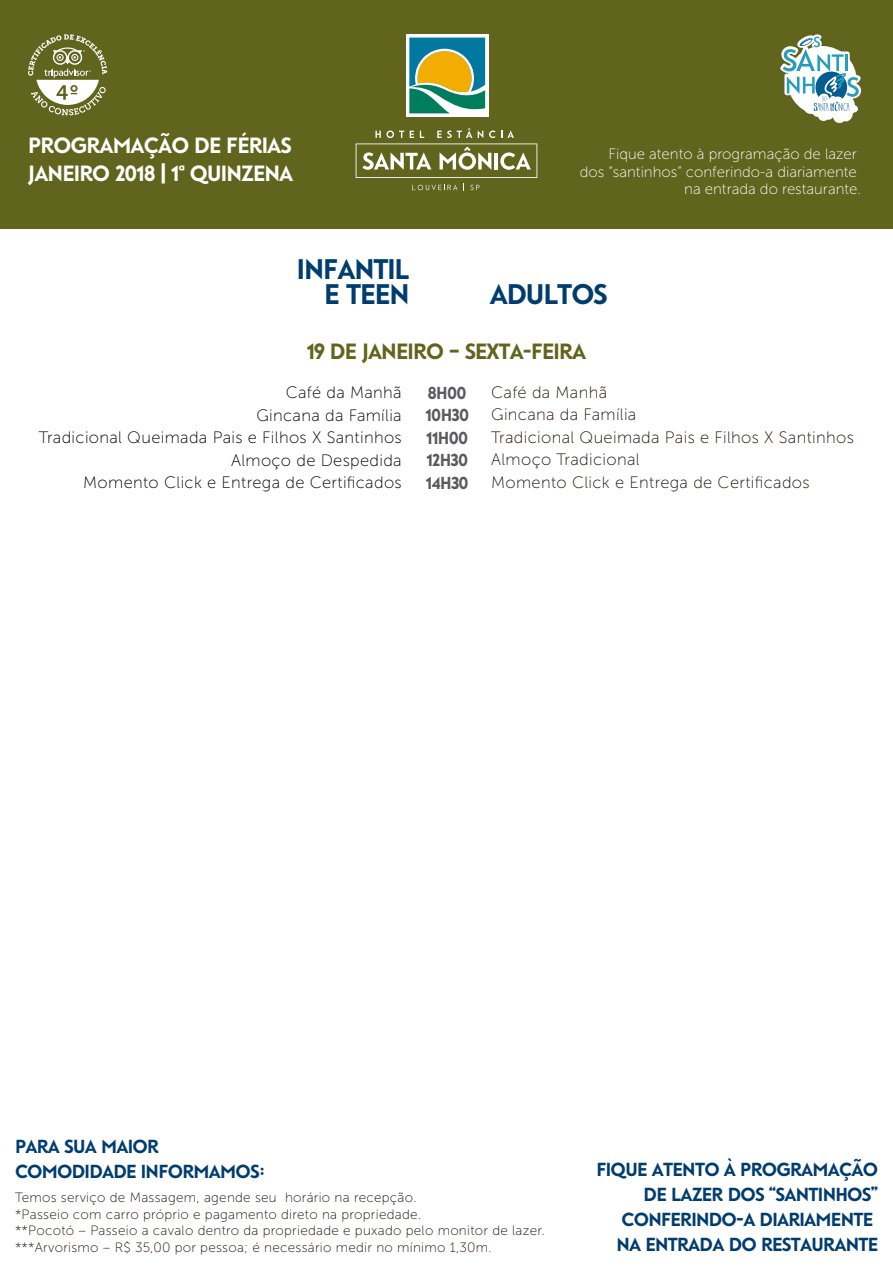
<style>
.page{position:relative;width:893px;height:1276px;background:#fff}
.page>*{position:absolute;margin:0;border:0;box-sizing:border-box;transform-origin:0 0}
.t1{font:800 27px/25.2px "Guess Sans";letter-spacing:-.04em;color:#003d6f;text-align:right}
.t2{font:800 21px/28.3px "Guess Sans";letter-spacing:-.04em;color:#fff}
.t3{font:800 21px "Guess Sans";letter-spacing:-.04em;color:#61641d}
.t4{font:800 18px/25.2px "Guess Sans";letter-spacing:-.04em;color:#003d6f}
.t5{font:16.5px/22.5px "Museo Sans 100";letter-spacing:.02em;color:#000;text-align:right}
.t6{font:16.5px/22.5px "Museo Sans 100";letter-spacing:.02em;color:#1e120d}
.t7{font:800 16.5px/22.5px "Guess Sans";letter-spacing:-.04em;color:#5b5b5f}
.t8{font:15px/17.5px "Museo Sans 100";color:#fff;text-align:right}
.t9{font:13.5px/16.5px "Museo Sans 100";letter-spacing:.02em;color:#1e120d}
</style>
<div class="page">
<div style="left:0;top:0;width:893px;height:229px;background:#61641d"></div>
<svg style="left:28px;top:34px;width:79px;height:81px"></svg>
<svg style="left:780px;top:34px;width:81px;height:89px"></svg>
<div style="left:406px;top:34px;width:82px;height:83px;background:linear-gradient(to right,#fff,#fff)"></div>
<svg style="left:409px;top:38px;width:76px;height:76px;background:#6e9e73"></svg>
<svg style="left:412px;top:185px;width:45px;height:5px"></svg>
<svg style="left:470px;top:185px;width:9px;height:5px"></svg>
<svg style="left:356px;top:128px;width:181px;height:50px"></svg>
<h2 class="t2" style="left:28px;top:131px;width:266px">PROGRAMAÇÃO DE FÉRIAS<br>JANEIRO 2018 | 1ª QUINZENA</h2>
<h1 class="t1" style="left:297px;top:257px;width:114px">INFANTIL<br>E TEEN</h1>
<p class="t8" style="left:580px;top:146px;width:283px">Fique atento à programação de lazer<br>dos “santinhos” conferindo-a diariamente na entrada do restaurante.</p>
<h1 class="t1" style="left:490px;top:282px;width:119px">ADULTOS</h1>
<h2 class="t3" style="left:307px;top:337px;width:281px">19 DE JANEIRO – SEXTA-FEIRA</h2>
<p class="t7" style="left:425px;top:381px;width:45px">8H00<br>10H30<br>11H00<br>12H30<br>14H30</p>
<p class="t5" style="left:39px;top:381px;width:364px">Café da Manhã<br>Gincana da Família<br>Tradicional Queimada Pais e Filhos X Santinhos<br>Almoço de Despedida<br>Momento Click e Entrega de Certificados</p>
<p class="t6" style="left:491px;top:381px;width:364px">Café da Manhã<br>Gincana da Família<br>Tradicional Queimada Pais e Filhos X Santinhos<br>Almoço Tradicional<br>Momento Click e Entrega de Certificados</p>
<h3 class="t4" style="left:15px;top:1133px;width:252px">PARA SUA MAIOR<br>COMODIDADE INFORMAMOS:</h3>
<p class="t9" style="left:15px;top:1189px;width:531px">Temos serviço de Massagem, agende seu horário na recepção.<br>*Passeio com carro próprio e pagamento direto na propriedade.<br>**Pocotó – Passeio a cavalo dentro da propriedade e puxado pelo monitor de lazer. ***Arvorismo – R$ 35,00 por pessoa; é necessário medir no mínimo 1,30m.</p>
<h3 class="t4" style="left:596px;top:1156px;width:283px;text-align:right">FIQUE ATENTO À PROGRAMAÇÃO<br>DE LAZER DOS “SANTINHOS”<br>CONFERINDO-A DIARIAMENTE<br>NA ENTRADA DO RESTAURANTE</h3>
</div>
